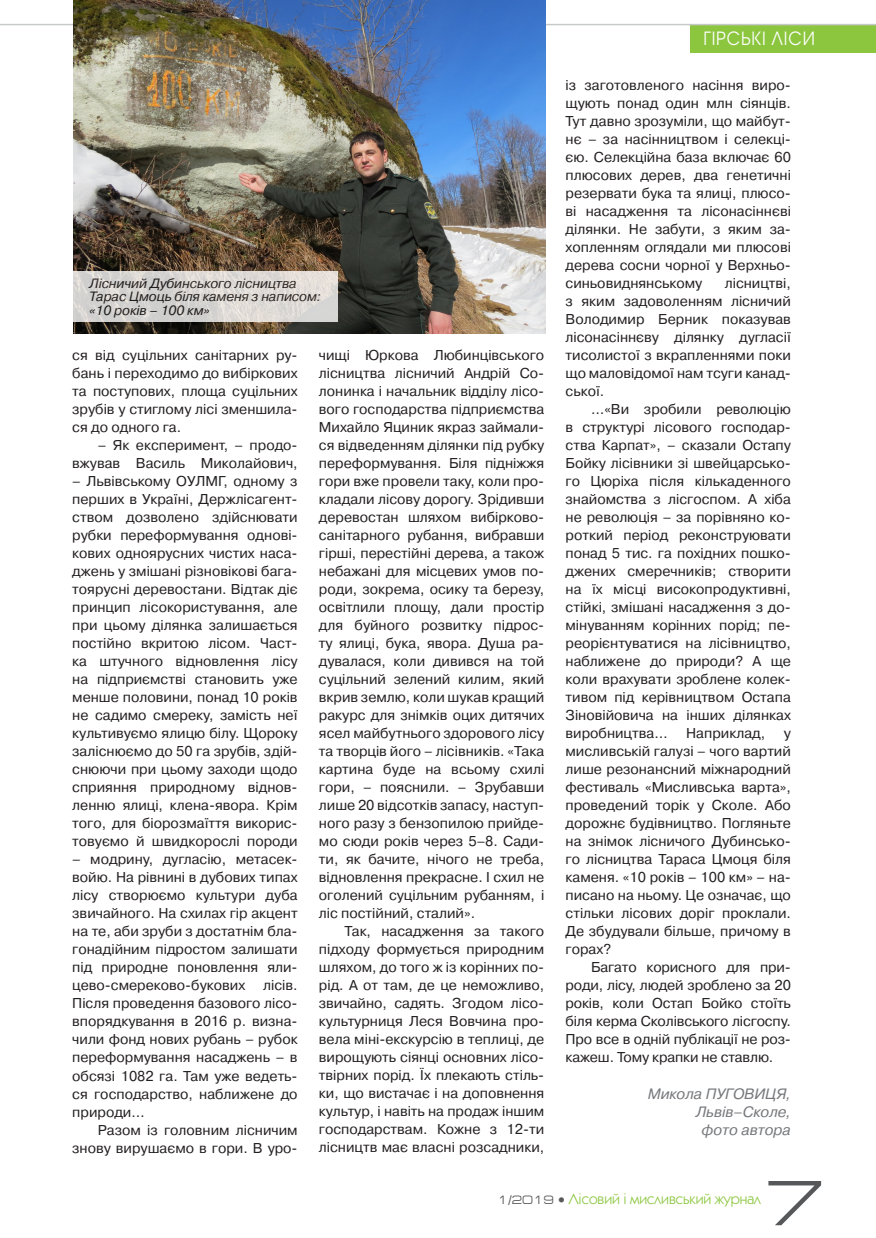
<style>
.page{position:relative;width:876px;height:1238px;background:#fff}
.page>*{position:absolute;margin:0;border:0;box-sizing:border-box;transform-origin:0 0}
.t1{font:63.75px "Europe Ext";color:#57585a}
.t2{font:18.15px "Avant Garde Gothic C";letter-spacing:.05em;color:#fff;scale:.91 1}
.t3{font:italic 15px/18px "Pragmatica C";color:#76787b;text-align:right}
.t4{font:15px "Kabel C";color:#8bc63e}
.t5{font:14.25px/18px "Pragmatica C";color:#231f20;text-align:justify}
.t6{font:italic 13.5px/13.5px "Pragmatica C";letter-spacing:-.01em;color:#231f20}
.s1{font-family:"Europe Ext";font-size:12px;color:#57585a}
.s2{font-weight:700;color:#57585a}
</style>
<div class="page">
<div style="left:691px;top:25px;width:185px;height:27px;background:#8bc63e"></div>
<hr style="left:0;top:24px;width:876px;height:1px;background:#c7c8ca">
<img style="left:73px;top:0;width:472px;height:333px">
<svg style="left:73px;top:271px;width:265px;height:50px;background:#dad7d4"></svg>
<p class="t6" style="left:89px;top:276px;width:233px">Лісничий Дубинського лісництва<br>Тарас Цмоць біля каменя з написом: «10 років – 100 км»</p>
<p class="t5" style="left:72px;top:346px;width:227px">ся від суцільних санітарних ру&shy;бань і переходимо до вибіркових та поступових, площа суцільних зрубів у стиглому лісі зменшила&shy;ся до одного га.</p>
<p class="t5" style="left:72px;top:436px;width:227px;text-align:right">– Як експеримент, – продо&shy;вжував Василь Миколайович,</p>
<p class="t5" style="left:72px;top:472px;width:227px">– Львівському ОУЛМГ, одному з перших в Україні, Держлісагент&shy;ством дозволено здійснювати рубки переформування однові&shy;кових одноярусних чистих наса&shy;джень у змішані різновікові бага&shy;тоярусні деревостани. Відтак діє принцип лісокористування, але при цьому ділянка залишається постійно вкритою лісом. Част&shy;ка штучного відновлення лісу на підприємстві становить уже менше половини, понад 10 років не садимо смереку, замість неї культивуємо ялицю білу. Щороку заліснюємо до 50 га зрубів, здій&shy;снюючи при цьому заходи щодо сприяння природному віднов&shy;ленню ялиці, клена-явора. Крім того, для біорозмаїття викорис&shy;товуємо й швидкорослі породи</p>
<p class="t5" style="left:72px;top:850px;width:227px">– модрину, дугласію, метасек&shy;войю. На рівнині в дубових типах лісу створюємо культури дуба звичайного. На схилах гір акцент на те, аби зруби з достатнім бла&shy;гонадійним підростом залишати під природне поновлення яли&shy;цево-смереково-букових</p>
<p class="t5" style="left:72px;top:976px;width:227px;text-indent:191px">лісів.<br>Після проведення базового лісо&shy;впорядкування в 2016 р. визна&shy;чили фонд нових рубань – рубок переформування насаджень – в обсязі 1082 га. Там уже ведеть&shy;ся господарство, наближене до природи…</p>
<p class="t5" style="left:72px;top:1120px;width:227px;text-align:right">Разом із головним лісничим знову вирушаємо в гори. В уро-</p>
<p class="t5" style="left:319px;top:346px;width:227px">чищі Юркова Любинцівського лісництва лісничий Андрій Со&shy;лонинка і начальник відділу лісо&shy;вого господарства підприємства Михайло Яциник якраз займали&shy;ся відведенням ділянки під рубку переформування. Біля підніжжя гори вже провели таку, коли про&shy;кладали лісову дорогу. Зрідивши деревостан шляхом вибірково&shy;санітарного рубання, вибравши гірші, перестійні дерева, а також небажані для місцевих умов по&shy;роди, зокрема, осику та березу, освітлили площу, дали простір для буйного розвитку підрос&shy;ту ялиці, бука, явора. Душа ра&shy;дувалася, коли дивився на той суцільний зелений килим, який вкрив землю, коли шукав кращий ракурс для знімків оцих дитячих ясел майбутнього здорового лісу та творців його – лісівників. «Така картина буде на всьому схилі гори, – пояснили. – Зрубавши лише 20 відсотків запасу, наступ&shy;ного разу з бензопилою прийде&shy;мо сюди років через 5–8. Сади&shy;ти, як бачите, нічого не треба, відновлення прекрасне. І схил не оголений суцільним рубанням, і ліс постійний, сталий».</p>
<p class="t5" style="left:319px;top:922px;width:227px;text-indent:26px">Так, насадження за такого підходу формується природним шляхом, до того ж із корінних по&shy;рід. А от там, де це неможливо, звичайно, садять. Згодом лісо&shy;культурниця Леся Вовчина про&shy;вела міні-екскурсію в теплиці, де вирощують сіянці основних лісо&shy;твірних порід. Їх плекають стіль&shy;ки, що вистачає і на доповнення культур, і навіть на продаж іншим господарствам. Кожне з 12-ти лісництв має власні розсадники,</p>
<p class="t2" style="left:703px;top:28px;width:124px">ГІРСЬКІ ЛІСИ</p>
<p class="t5" style="left:566px;top:76px;width:227px">із заготовленого насіння виро&shy;щують понад один млн сіянців.<br>Тут давно зрозуміли, що майбут&shy;нє – за насінництвом і селекці&shy;єю. Селекційна база включає 60 плюсових дерев, два генетичні резервати бука та ялиці, плюсо&shy;ві насадження та лісонасіннєві ділянки. Не забути, з яким за&shy;хопленням оглядали ми плюсові дерева сосни чорної у Верхньо&shy;синьовиднянському</p>
<p class="t5" style="left:566px;top:274px;width:227px;text-indent:159px">лісництві, з яким задоволенням лісничий Володимир Берник показував лісонасіннєву ділянку дугласії тисолистої з вкрапленнями поки що маловідомої нам тсуги канад&shy;ської.</p>
<p class="t5" style="left:566px;top:400px;width:227px;text-indent:26px">…«Ви зробили революцію в структурі лісового господар&shy;ства Карпат», – сказали Остапу Бойку лісівники зі швейцарсько&shy;го Цюріха після кількаденного знайомства з лісгоспом. А хіба не революція – за порівняно ко&shy;роткий період реконструювати понад 5 тис. га похідних пошко&shy;джених смеречників; створити на їх місці високопродуктивні, стійкі, змішані насадження з до&shy;мінуванням корінних порід; пе&shy;реорієнтуватися на лісівництво, наближене до природи? А ще коли врахувати зроблене колек&shy;тивом під керівництвом Остапа Зіновійовича на інших ділянках виробництва…</p>
<p class="t5" style="left:686px;top:724px;width:81px">Наприклад,</p>
<p class="t5" style="left:566px;top:724px;width:227px;text-indent:218px">у мисливській галузі – чого вартий лише резонансний міжнародний фестиваль «Мисливська варта», проведений торік у Сколе. Або дорожнє будівництво. Погляньте на знімок лісничого Дубинсько&shy;го лісництва Тараса Цмоця біля каменя. «10 років – 100 км» – на&shy;писано на ньому. Це означає, що стільки лісових доріг проклали.<br>Де збудували більше, причому в горах?</p>
<p class="t5" style="left:566px;top:958px;width:227px;text-indent:26px">Багато корисного для при&shy;роди, лісу, людей зроблено за 20 років, коли Остап Бойко стоїть біля керма Сколівського лісгоспу.<br>Про все в одній публікації не роз&shy;кажеш. Тому крапки не ставлю.</p>
<p class="t3" style="left:648px;top:1084px;width:145px">Микола ПУГОВИЦЯ,<br>Львів–Сколе,<br>фото автора</p>
<h1 class="t1" style="left:767px;top:1168px;width:57px">7</h1>
<p class="t4" style="left:498px;top:1190px;width:265px"><span class="s1">1/2019</span> <span class="s2">•</span> Лісовий і мисливський журнал</p>
</div>
